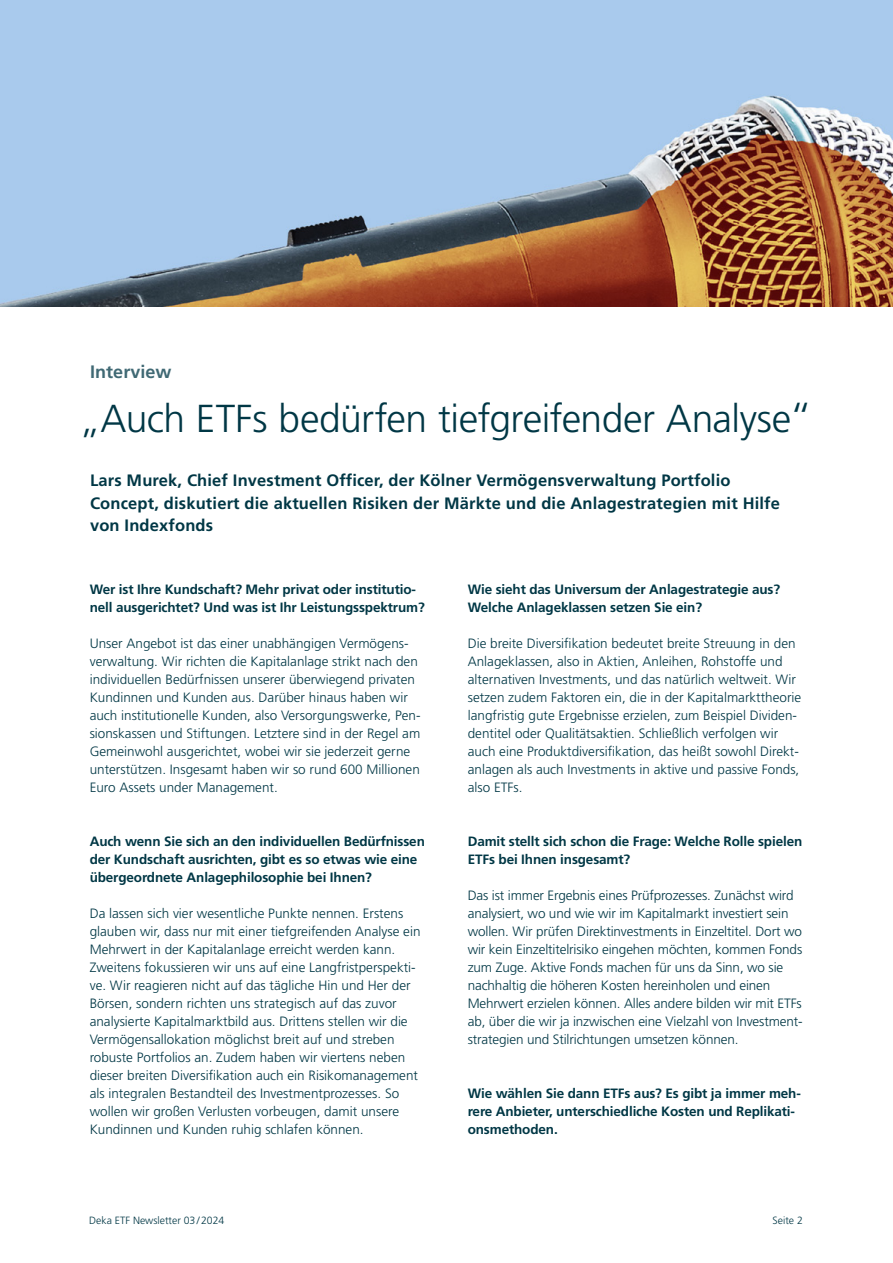
<style>
.page{position:relative;width:893px;height:1263px;background:#fff}
.page>*{position:absolute;margin:0;border:0;box-sizing:border-box;transform-origin:0 0}
.t1{font:300 39px "Deka Frutiger OTPS";letter-spacing:-.015em;color:#003745}
.t2{font:700 18px "Deka Frutiger OTPS";color:#406974}
.t3{font:700 16.5px/22.5px "Deka Frutiger OTPS";letter-spacing:.01em;color:#003745}
.t4{font:300 13.5px/18px "Deka Frutiger OTPS";color:#003745}
.t5{font:700 13.5px/18px "Deka Frutiger OTPS";letter-spacing:-.01em;color:#003745}
.t6{font:300 10.5px "Deka Frutiger OTPS";color:#003745}
.s1{font-size:42px}
</style>
<div class="page">
<img style="left:0;top:0;width:893px;height:306px">
<h2 class="t2" style="left:90px;top:361px;width:83px">Interview</h2>
<h1 class="t1" style="left:79px;top:395px;width:735px">„Auch ETFs bedürfen tiefgreifender Analyse<span class="s1">“</span></h1>
<p class="t3" style="left:90px;top:469px;width:691px">Lars Murek, Chief Investment Officer, der Kölner Vermögensverwaltung Portfolio<br>Concept, diskutiert die aktuellen Risiken der Märkte und die Anlagestrategien mit Hilfe von Indexfonds</p>
<p class="t5" style="left:90px;top:580px;width:337px">Wer ist Ihre Kundschaft? Mehr privat oder institutio&shy;nell ausgerichtet? Und was ist Ihr Leistungsspektrum?</p>
<p class="t4" style="left:90px;top:634px;width:332px">Unser Angebot ist das einer unabhängigen Vermögens&shy;verwaltung. Wir richten die Kapitalanlage strikt nach den individuellen Bedürfnissen unserer überwiegend privaten Kundinnen und Kunden aus. Darüber hinaus haben wir auch institutionelle Kunden, also Versorgungswerke, Pen&shy;sionskassen und Stiftungen. Letztere sind in der Regel am Gemeinwohl ausgerichtet, wobei wir sie jederzeit gerne unterstützen. Insgesamt haben wir so rund 600 Millionen Euro Assets under Management.</p>
<p class="t5" style="left:90px;top:832px;width:337px">Auch wenn Sie sich an den individuellen Bedürfnissen der Kundschaft ausrichten, gibt es so etwas wie eine übergeordnete Anlagephilosophie bei Ihnen?</p>
<p class="t4" style="left:90px;top:904px;width:332px">Da lassen sich vier wesentliche Punkte nennen. Erstens glauben wir, dass nur mit einer tiefgreifenden Analyse ein Mehrwert in der Kapitalanlage erreicht werden kann.<br>Zweitens fokussieren wir uns auf eine Langfristperspekti&shy;ve. Wir reagieren nicht auf das tägliche Hin und Her der Börsen, sondern richten uns strategisch auf das zuvor analysierte Kapitalmarktbild aus. Drittens stellen wir die Vermögensallokation möglichst breit auf und streben robuste Portfolios an. Zudem haben wir viertens neben dieser breiten Diversifikation auch ein Risikomanagement als integralen Bestandteil des Investmentprozesses. So wollen wir großen Verlusten vorbeugen, damit unsere Kundinnen und Kunden ruhig schlafen können.</p>
<p class="t5" style="left:468px;top:580px;width:314px">Wie sieht das Universum der Anlagestrategie aus?<br>Welche Anlageklassen setzen Sie ein?</p>
<p class="t4" style="left:468px;top:634px;width:335px">Die breite Diversifikation bedeutet breite Streuung in den Anlageklassen, also in Aktien, Anleihen, Rohstoffe und alternativen Investments, und das natürlich weltweit. Wir setzen zudem Faktoren ein, die in der Kapitalmarkttheorie langfristig gute Ergebnisse erzielen, zum Beispiel Dividen&shy;dentitel oder Qualitätsaktien. Schließlich verfolgen wir auch eine Produktdiversifikation, das heißt sowohl Direkt&shy;anlagen als auch Investments in aktive und passive Fonds, also ETFs.</p>
<p class="t5" style="left:468px;top:832px;width:336px">Damit stellt sich schon die Frage: Welche Rolle spielen<br>ETFs bei Ihnen insgesamt?</p>
<p class="t4" style="left:468px;top:886px;width:336px">Das ist immer Ergebnis eines Prüfprozesses. Zunächst wird analysiert, wo und wie wir im Kapitalmarkt investiert sein wollen. Wir prüfen Direktinvestments in Einzeltitel. Dort wo wir kein Einzeltitelrisiko eingehen möchten, kommen Fonds zum Zuge. Aktive Fonds machen für uns da Sinn, wo sie nachhaltig die höheren Kosten hereinholen und einen Mehrwert erzielen können. Alles andere bilden wir mit ETFs ab, über die wir ja inzwischen eine Vielzahl von Investment&shy;strategien und Stilrichtungen umsetzen können.</p>
<p class="t5" style="left:468px;top:1084px;width:335px">Wie wählen Sie dann ETFs aus? Es gibt ja immer meh&shy;rere Anbieter, unterschiedliche Kosten und Replikati&shy;onsmethoden.</p>
<p class="t6" style="left:89px;top:1214px;width:137px">Deka ETF Newsletter 03/2024</p>
<p class="t6" style="left:773px;top:1214px;width:32px">Seite 2</p>
</div>
